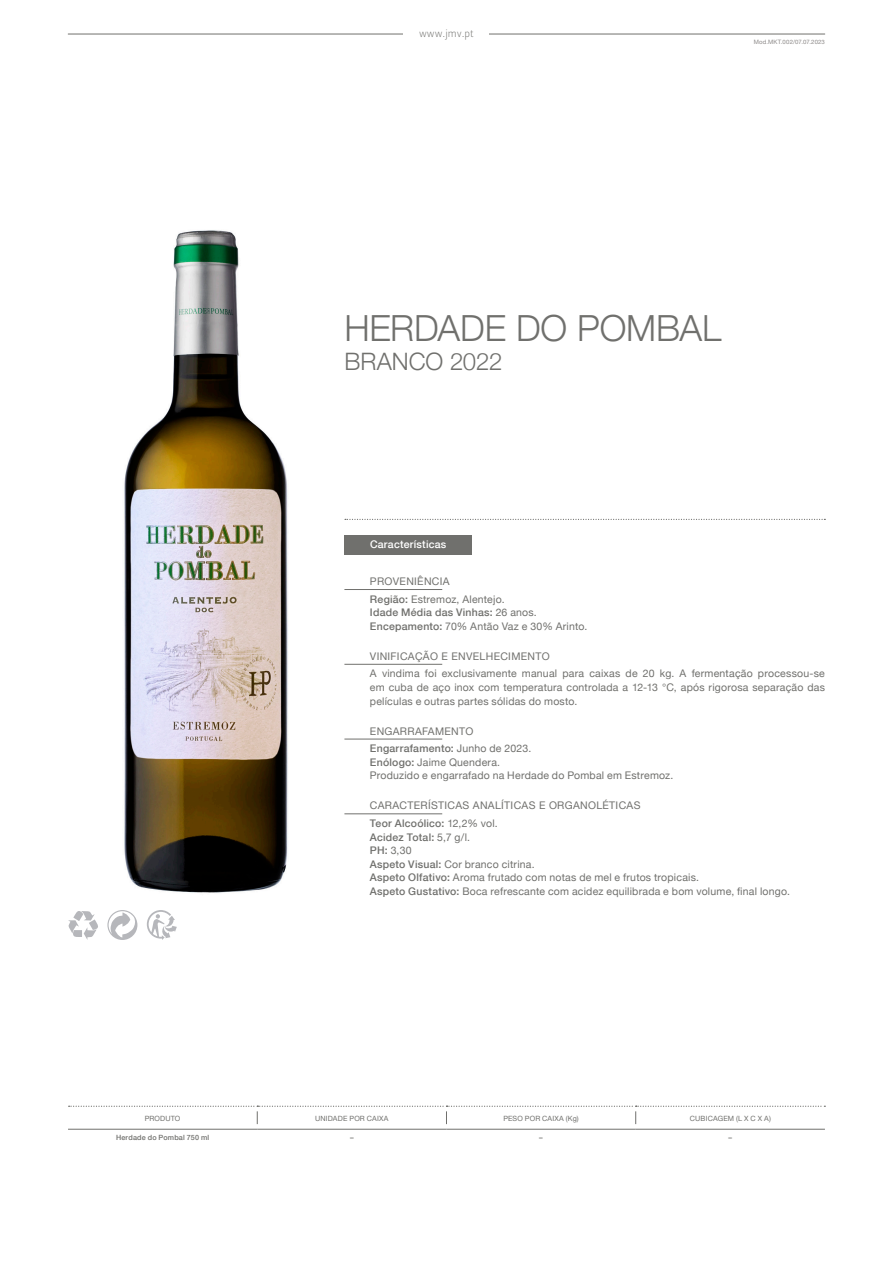
<style>
.page{position:relative;width:893px;height:1263px;background:#fff}
.page>*{position:absolute;margin:0;border:0;box-sizing:border-box;transform-origin:0 0}
.PS___Titulos___Produto___Nome{font:300 36px "Helvetica Neue";letter-spacing:-.005em;color:#70706d}
.PS___Titulos___Produto_Nome___SubDesigna{font:300 24px "Helvetica Neue";letter-spacing:-.005em;color:#70706d}
.PS___Texto_Geral__Ident__6_mm{font:10.5px/13.5px "Helvetica Neue";letter-spacing:.02em;color:#70706d;text-align:justify}
.PS___Texto_Geral__Ident__6_mm-2{font:500 10.5px "Helvetica Neue";letter-spacing:.02em;color:#70706d}
.PS___Titulos___Regua__Entrada__65_mm___I{font:10.5px "Helvetica Neue";letter-spacing:.03em;color:#70706d}
.PS___Titulos___Caixas_Cinza{font:500 10.5px "Helvetica Neue";letter-spacing:.025em;color:#fff}
.t1{font:10.5px "Leitura Sans Grot 1";color:#70706d}
.PS___Tabelas___First_Row{font:7.2px "Helvetica Neue";letter-spacing:.025em;color:#70706d}
.PS___Tabelas___Texto_Geral{font:500 7.2px "Helvetica Neue";letter-spacing:.025em;color:#70706d}
.PS___Tabelas___Notas{font:6px "Helvetica Neue";letter-spacing:.02em;color:#8d8a89}
.s1{font-weight:500}
.s2{font-weight:400}
</style>
<div class="page">
<svg style="left:345px;top:519px;width:480px;height:1px"></svg>
<svg style="left:107px;top:910px;width:30px;height:30px"></svg>
<svg style="left:68px;top:911px;width:30px;height:29px"></svg>
<svg style="left:147px;top:910px;width:30px;height:30px"></svg>
<img style="left:124px;top:230px;width:164px;height:663px">
<hr style="left:68px;top:1129px;width:189px;height:1px;background:#70706d">
<hr style="left:257px;top:1129px;width:189px;height:1px;background:#70706d">
<hr style="left:446px;top:1129px;width:190px;height:1px;background:#70706d">
<hr style="left:636px;top:1129px;width:189px;height:1px;background:#70706d">
<svg style="left:69px;top:1106px;width:756px;height:18px"></svg>
<hr style="left:344px;top:589px;width:98px;height:1px;background:#70706d">
<hr style="left:344px;top:664px;width:98px;height:1px;background:#70706d">
<hr style="left:344px;top:739px;width:98px;height:1px;background:#70706d">
<hr style="left:344px;top:813px;width:98px;height:1px;background:#70706d">
<div style="left:344px;top:536px;width:128px;height:19px;background:#70706d"></div>
<hr style="left:68px;top:34px;width:336px;height:1px;background:#70706d">
<hr style="left:487px;top:34px;width:338px;height:1px;background:#70706d">
<div style="left:404px;top:17px;width:85px;height:34px;background:#fff"></div>
<p class="t1" style="left:419px;top:27px;width:56px">www.jmv.pt</p>
<p class="PS___Tabelas___Notas" style="left:754px;top:39px;width:73px">M od.M KT.002/07.07.2023</p>
<p class="PS___Titulos___Produto___Nome" style="left:344px;top:306px;width:379px">HERDADE DO POMBAL</p>
<p class="PS___Titulos___Produto_Nome___SubDesigna" style="left:344px;top:346px;width:159px">BRANCO 2022</p>
<p class="PS___Titulos___Caixas_Cinza" style="left:370px;top:538px;width:78px">Características</p>
<p class="PS___Titulos___Regua__Entrada__65_mm___I" style="left:370px;top:575px;width:81px">Proveniência</p>
<p class="PS___Texto_Geral__Ident__6_mm" style="left:370px;top:592px;width:136px"><span class="s1">Região:</span> Estremoz, Alentejo.</p>
<p class="PS___Texto_Geral__Ident__6_mm-2" style="left:370px;top:606px;width:168px">Idade Média das Vinhas: <span class="s2">26 anos.</span></p>
<p class="PS___Texto_Geral__Ident__6_mm" style="left:370px;top:619px;width:219px"><span class="s1">Encepamento:</span> 70% Antão Vaz e 30% Arinto.</p>
<p class="PS___Titulos___Regua__Entrada__65_mm___I" style="left:370px;top:650px;width:181px">Vinificação e Envelhecimento</p>
<p class="PS___Texto_Geral__Ident__6_mm" style="left:370px;top:667px;width:456px">A vindima foi exclusivamente manual para caixas de 20 kg. A fermentação processou-se em cuba de aço inox com temperatura controlada a 12-13 °C, após rigorosa separação das películas e outras partes sólidas do mosto.</p>
<p class="PS___Titulos___Regua__Entrada__65_mm___I" style="left:370px;top:724px;width:105px">Engarrafamento</p>
<p class="PS___Texto_Geral__Ident__6_mm-2" style="left:370px;top:742px;width:163px">Engarrafamento: <span class="s2">Junho de 2023.</span></p>
<p class="PS___Texto_Geral__Ident__6_mm" style="left:370px;top:755px;width:132px"><span class="s1">Enólogo:</span> Jaime Quendera.</p>
<p class="PS___Texto_Geral__Ident__6_mm" style="left:370px;top:769px;width:305px">Produzido e engarrafado na Herdade do Pombal em Estremoz.</p>
<p class="PS___Titulos___Regua__Entrada__65_mm___I" style="left:370px;top:799px;width:272px">Características Analíticas e Organoléticas</p>
<p class="PS___Texto_Geral__Ident__6_mm-2" style="left:370px;top:817px;width:129px">Teor Alcoólico: <span class="s2">12,2% vol.</span></p>
<p class="PS___Texto_Geral__Ident__6_mm-2" style="left:370px;top:830px;width:102px">Acidez Total: <span class="s2">5,7 g/l.</span></p>
<p class="PS___Texto_Geral__Ident__6_mm" style="left:370px;top:843px;width:43px"><span class="s1">PH:</span> 3,30</p>
<p class="PS___Texto_Geral__Ident__6_mm" style="left:370px;top:857px;width:166px"><span class="s1">Aspeto Visual:</span> Cor branco citrina.</p>
<p class="PS___Texto_Geral__Ident__6_mm" style="left:370px;top:870px;width:331px"><span class="s1">Aspeto Olfativo:</span> Aroma frutado com notas de mel e frutos tropicais.</p>
<p class="PS___Texto_Geral__Ident__6_mm" style="left:370px;top:884px;width:422px"><span class="s1">Aspeto Gustativo:</span> Boca refrescante com acidez equilibrada e bom volume, final longo.</p>
<p class="PS___Tabelas___First_Row" style="left:145px;top:1114px;width:37px">Produto</p>
<p class="PS___Tabelas___First_Row" style="left:315px;top:1114px;width:75px">Unidade por Caixa</p>
<p class="PS___Tabelas___First_Row" style="left:503px;top:1114px;width:77px">Peso por Caixa (Kg)</p>
<p class="PS___Tabelas___First_Row" style="left:690px;top:1114px;width:82px">Cubicagem (L X C X A)</p>
<p class="PS___Tabelas___Texto_Geral" style="left:116px;top:1133px;width:95px">Herdade do Pombal 750 ml</p>
<p class="PS___Tabelas___Texto_Geral" style="left:350px;top:1133px;width:5px">–</p>
<p class="PS___Tabelas___Texto_Geral" style="left:539px;top:1133px;width:5px">–</p>
<p class="PS___Tabelas___Texto_Geral" style="left:728px;top:1133px;width:5px">–</p>
</div>
